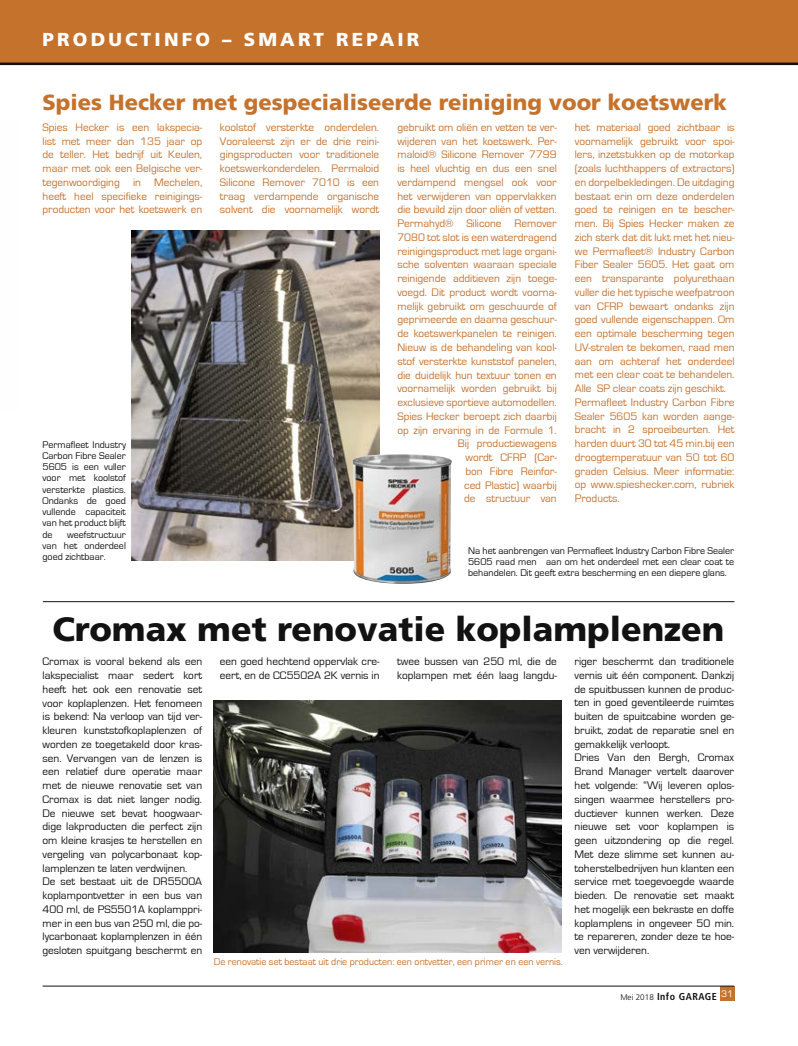
<style>
.page{position:relative;width:798px;height:1046px;background:#fff}
.page>*{position:absolute;margin:0;border:0;box-sizing:border-box;transform-origin:0 0}
.t1{font:900 33.75px "Frutiger";color:#121212}
.t2{font:900 21.88px "Frutiger";color:#c5722d}
.t3{font:900 18.75px "Frutiger";letter-spacing:.17em;color:#fff}
.t4{font:11.25px/13.8px "Eurostile";color:#c5722d;text-align:justify}
.t5{font:11.25px/13.8px "Eurostile";color:#121212}
.t6{font:10px/11.2px "Eurostile";color:#121212;text-align:justify}
.t7{font:10px "Eurostile";color:#c5722d}
.t8{font:700 condensed 10px "Frutiger";letter-spacing:.05em;color:#121212}
.t9{font:8.75px "Eurostile";color:#fff}
.s1{font-weight:300;font-stretch:normal;font-size:8.12px}
</style>
<div class="page">
<div style="left:719px;top:985px;width:14px;height:15px;background:#c5722d"></div>
<hr style="left:43px;top:985px;width:690px;height:1px;background:#121212">
<div style="left:0;top:0;width:797px;height:64px;background:#c5722d"></div>
<hr style="left:0;top:63px;width:797px;height:2px;background:#121212">
<img style="left:213px;top:700px;width:348px;height:252px">
<hr style="left:43px;top:601px;width:691px;height:1px;background:#121212">
<img style="left:131px;top:230px;width:248px;height:330px">
<img style="left:351px;top:454px;width:101px;height:129px">
<h3 class="t3" style="left:43px;top:28px;width:378px">Produc tin fo – Smart Repair</h3>
<h2 class="t2" style="left:43px;top:89px;width:685px">Spies Hecker met gespecialiseerde reiniging voor koetswerk</h2>
<p class="t4" style="left:43px;top:120px;width:161px">Spies Hecker is een lakspecia&shy;list met meer dan 135 jaar op de teller. Het bedrijf uit Keulen, maar met ook een Belgische ver&shy;tegenwoordiging in Mechelen, heeft heel specifieke reinigings&shy;producten voor het koetswerk en</p>
<p class="t4" style="left:220px;top:120px;width:160px">koolstof versterkte onderdelen.<br>Vooraleerst zijn er de drie reini&shy;gingsproducten voor traditionele koetswerkonderdelen. Permaloid Silicone Remover 7010 is een traag verdampende organische solvent die voornamelijk wordt</p>
<p class="t4" style="left:397px;top:120px;width:161px;text-align:right">gebruikt om oliën en vetten te ver&shy;wijderen van het koetswerk. Per&shy;maloid® Silicone Remover 7799 is heel vluchtig en dus een snel verdampend mengsel ook voor het verwijderen van oppervlakken die bevuild zijn door oliën of vetten.<br>Permahyd® Silicone Remover<br>7080 tot slot is een waterdragend reinigingsproduct met lage organi&shy;sche solventen waaraan speciale reinigende additieven zijn toege&shy;voegd. Dit product wordt voorna&shy;melijk gebruikt om geschuurde of geprimeerde en daarna geschuur&shy;de koetswerkpanelen te reinigen.<br>Nieuw is de behandeling van kool&shy;stof versterkte kunststof panelen, die duidelijk hun textuur tonen en voornamelijk worden gebruikt bij exclusieve sportieve automodellen.<br>Spies Hecker beroept zich daarbij op zijn ervaring in de Formule 1.<br>Bij productiewagens<br>wordt CFRP (Car-<br>bon Fibre Reinfor-<br>ced Plastic) waarbij<br>de structuur van</p>
<p class="t4" style="left:574px;top:120px;width:161px;text-align:left">het materiaal goed zichtbaar is voornamelijk gebruikt voor spoi&shy;lers, inzetstukken op de motorkap (zoals luchthappers of extractors) en dorpelbekledingen. De uitdaging bestaat erin om deze onderdelen goed te reinigen en te bescher&shy;men. Bij Spies Hecker maken ze zich sterk dat dit lukt met het nieu&shy;we Permafleet® Industry Carbon<br>Fiber Sealer 5605. Het gaat om een transparante polyurethaan vuller die het typische weefpatroon van CFRP bewaart ondanks zijn goed vullende eigenschappen. Om een optimale bescherming tegen<br>UV-stralen te bekomen, raad men aan om achteraf het onderdeel met een clear coat te behandelen.<br>Alle SP clear coats zijn geschikt.<br>Permafleet Industry Carbon Fibre<br>Sealer 5605 kan worden aange&shy;bracht in 2 sproeibeurten. Het harden duurt 30 tot 45 min.bij een droogtemperatuur van 50 tot 60 graden Celsius. Meer informatie: op www.spieshecker.com, rubriek<br>Products.</p>
<p class="t6" style="left:43px;top:439px;width:85px">Permafleet Industry Carbon Fibre Sealer 5605 is een vuller voor met koolstof versterkte plastics.<br>Ondanks de goed vullende capaciteit van het product blijft de</p>
<p class="t6" style="left:43px;top:529px;width:85px;text-indent:25px">weefstructuur van het onderdeel goed zichtbaar.</p>
<p class="t6" style="left:468px;top:545px;width:267px">Na het aanbrengen van Permafleet Industry Carbon Fibre Sealer 5605 raad men aan om het onderdeel met een clear coat te behandelen. Dit geeft extra bescherming en een diepere glans.</p>
<h1 class="t1" style="left:52px;top:608px;width:673px">Cromax met renovatie koplamplenzen</h1>
<p class="t5" style="left:43px;top:654px;width:161px">Cromax is vooral bekend als een lakspecialist maar sedert kort heeft het ook een renovatie set voor koplaplenzen. Het fenomeen is bekend: Na verloop van tijd ver&shy;kleuren kunststofkoplaplenzen of worden ze toegetakeld door kras&shy;sen. Vervangen van de lenzen is een relatief dure operatie maar met de nieuwe renovatie set van<br>Cromax is dat niet langer nodig.<br>De nieuwe set bevat hoogwaar&shy;dige lakproducten die perfect zijn om kleine krasjes te herstellen en vergeling van polycarbonaat kop&shy;lamplenzen te laten verdwijnen.<br>De set bestaat uit de DR5500A koplampontvetter in een bus van<br>400 ml, de PS5501A koplamppri&shy;mer in een bus van 250 ml, die po&shy;lycarbonaat koplamplenzen in één gesloten spuitgang beschermt en</p>
<p class="t5" style="left:220px;top:654px;width:161px">een goed hechtend oppervlak cre&shy;ëert, en de CC5502A 2K vernis in</p>
<p class="t5" style="left:397px;top:654px;width:161px">twee bussen van 250 ml, die de koplampen met één laag langdu-</p>
<p class="t5" style="left:574px;top:654px;width:161px">riger beschermt dan traditionele vernis uit één component. Dankzij de spuitbussen kunnen de produc&shy;ten in goed geventileerde ruimtes buiten de spuitcabine worden ge&shy;bruikt, zodat de reparatie snel en gemakkelijk verloopt.<br>Dries Van den Bergh, Cromax<br>Brand Manager vertelt daarover het volgende: “Wij leveren oplos&shy;singen waarmee herstellers pro&shy;ductiever kunnen werken. Deze nieuwe set voor koplampen is geen uitzondering op die regel.<br>Met deze slimme set kunnen au&shy;toherstelbedrijven hun klanten een service met toegevoegde waarde bieden. De renovatie set maakt het mogelijk een bekraste en doffe koplamplens in ongeveer 50 min. te repareren, zonder deze te hoe&shy;ven verwijderen.</p>
<p class="t7" style="left:214px;top:956px;width:350px">De renovatie set bestaat uit drie producten: een ontvetter, een primer en een vernis.</p>
<p class="t9" style="left:720px;top:988px;width:14px">31</p>
<p class="t8" style="left:620px;top:990px;width:98px"><span class="s1">Mei 2018</span> Info GARAGE</p>
</div>
